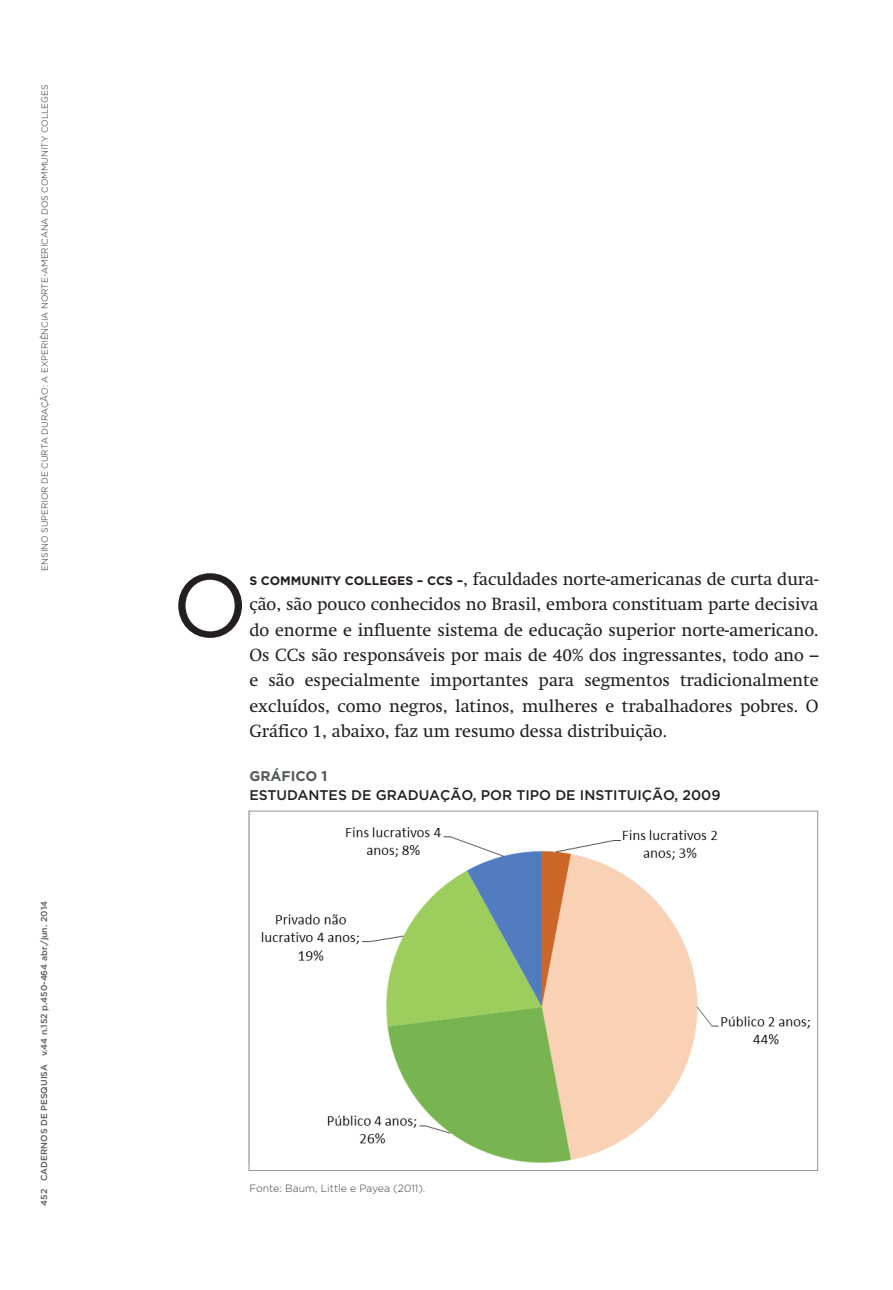
<style>
.page{position:relative;width:893px;height:1290px;background:#fff}
.page>*{position:absolute;margin:0;border:0;box-sizing:border-box;transform-origin:0 0}
.t1{font:89.25px "Gotham HTF";color:#231f20}
.t2{font:17.5px/25.4px "Swift";color:#231f20;text-align:justify}
.t3{font:500 14px "Gotham HTF";color:#231f20}
.t4{font:700 14px "Gotham HTF";color:#57585a}
.t5{font:300 10.5px "Gotham HTF";color:#3e3e3f}
.t6{font:300 8.75px "Gotham HTF";color:#231f20}
.t7{font:500 8.75px "Gotham HTF";color:#57585a}
.s1{font-family:"Gotham HTF";font-weight:700;font-size:12.25px}
</style>
<div class="page">
<img style="left:261px;top:812px;width:558px;height:352px">
<p class="t6" style="left:40px;top:571px;width:488px;rotate:-90deg">ENSINO SUPERIOR DE CURTA DURAÇÃO: A EXPERIÊNCIA NORTE-AMERICANA DOS COMMUNITY COLLEGES</p>
<p class="t7" style="left:39px;top:1205px;width:306px;rotate:-90deg">452 CADERNOS DE PESQUISA V.44 N.152 P.450-464 ABR./JUN. 2014</p>
<h1 class="t1" style="left:172px;top:556px;width:77px">O</h1>
<p class="t2" style="left:249px;top:566px;width:571px"><span class="s1">S COMMUNITY COLLEGES – CCS –</span>, faculdades norte-americanas de curta dura&shy;ção, são pouco conhecidos no Brasil, embora constituam parte decisiva do enorme e influente sistema de educação superior norte-americano.<br>Os CCs são responsáveis por mais de 40% dos ingressantes, todo ano – e são especialmente importantes para segmentos tradicionalmente excluídos, como negros, latinos, mulheres e trabalhadores pobres. O Gráfico 1, abaixo, faz um resumo dessa distribuição.</p>
<p class="t4" style="left:249px;top:768px;width:80px">GRÁFICO 1</p>
<p class="t3" style="left:249px;top:787px;width:473px">ESTUDANTES DE GRADUAÇÃO, POR TIPO DE INSTITUIÇÃO, 2009</p>
<p class="t5" style="left:249px;top:1182px;width:177px">Fonte: Baum, Little e Payea (2011).</p>
</div>
